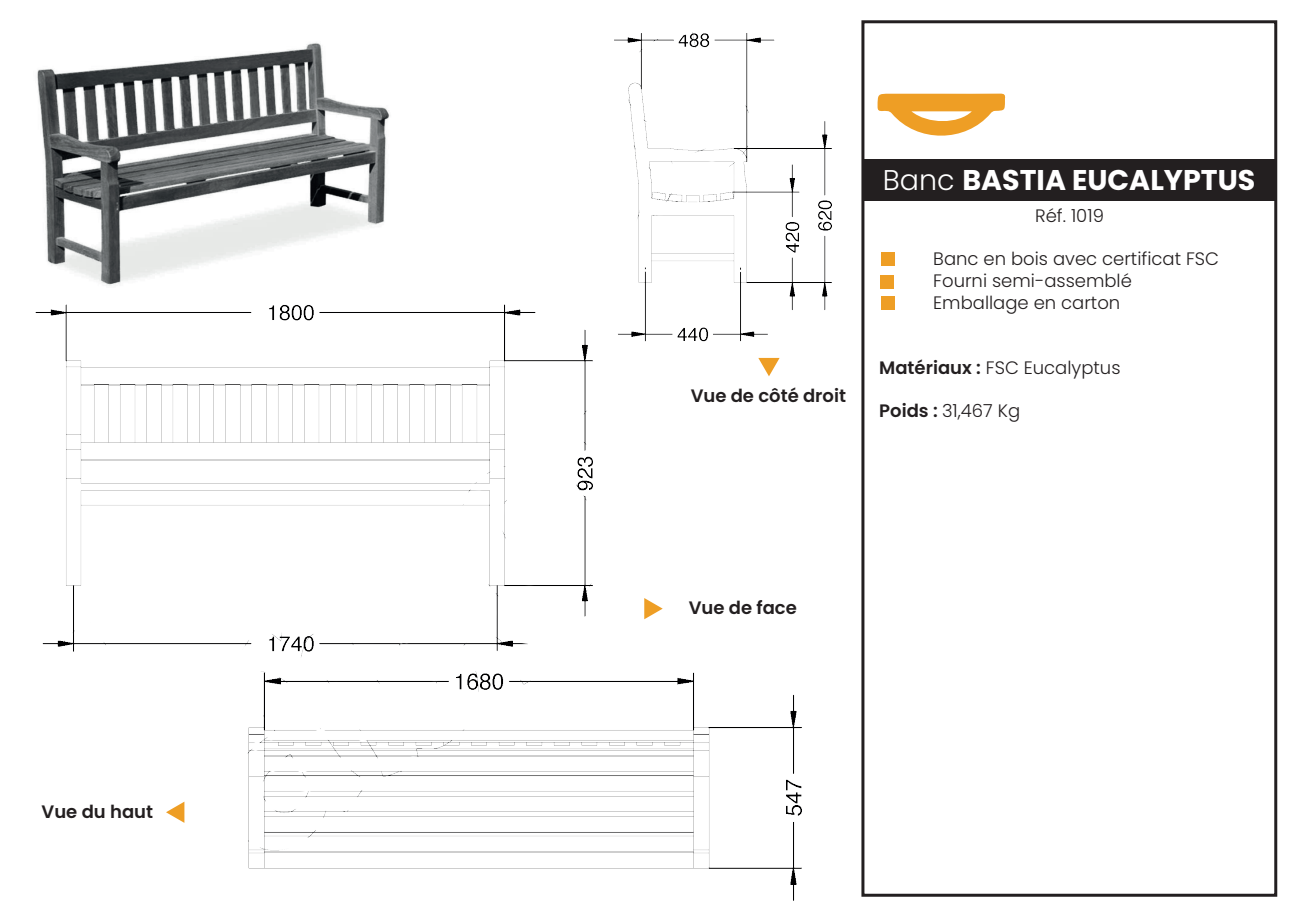
<style>
.page{position:relative;width:1289px;height:919px;background:#fff}
.page>*{position:absolute;margin:0;border:0;box-sizing:border-box;transform-origin:0 0}
.t1{font:700 28.5px "Poppins";color:#fff}
.t2{font:300 18px/21.6px "Poppins";color:#231f20}
.t3{font:600 18px "Poppins";color:#231f20}
.s1{font-weight:300}
.s2{font-weight:600}
</style>
<div class="page">
<svg style="left:877px;top:94px;width:128px;height:42px"></svg>
<div style="left:861px;top:20px;width:416px;height:876px;border:3px solid #231f20"></div>
<div style="left:862px;top:159px;width:412px;height:42px;background:#231f20"></div>
<svg style="left:758px;top:358px;width:21px;height:18px"></svg>
<svg style="left:644px;top:598px;width:18px;height:21px"></svg>
<svg style="left:166px;top:802px;width:18px;height:20px"></svg>
<div style="left:881px;top:253px;width:13px;height:13px;background:#ee9e25"></div>
<div style="left:881px;top:296px;width:13px;height:14px;background:#ee9e25"></div>
<div style="left:880px;top:275px;width:14px;height:13px;background:#ee9e25"></div>
<img style="left:37px;top:42px;width:353px;height:244px">
<img style="left:35px;top:304px;width:558px;height:353px">
<img style="left:614px;top:32px;width:218px;height:310px">
<img style="left:247px;top:671px;width:555px;height:230px">
<p class="t3" style="left:42px;top:801px;width:113px">Vue du haut</p>
<p class="t3" style="left:690px;top:385px;width:157px">Vue de côté droit</p>
<h1 class="t1" style="left:882px;top:164px;width:374px"><span class="s1">Banc</span> BASTIA EUCALYPTUS</h1>
<p class="t2" style="left:1035px;top:205px;width:70px">Réf. 1019</p>
<p class="t2" style="left:933px;top:248px;width:287px">Banc en bois avec certificat FSC<br>Fourni semi-assemblé<br>Emballage en carton</p>
<p class="t2" style="left:879px;top:356px;width:243px"><span class="s2">Matériaux :</span> FSC Eucalyptus</p>
<p class="t2" style="left:879px;top:399px;width:142px"><span class="s2">Poids :</span> 31,467 Kg</p>
<p class="t3" style="left:688px;top:597px;width:110px">Vue de face</p>
</div>
